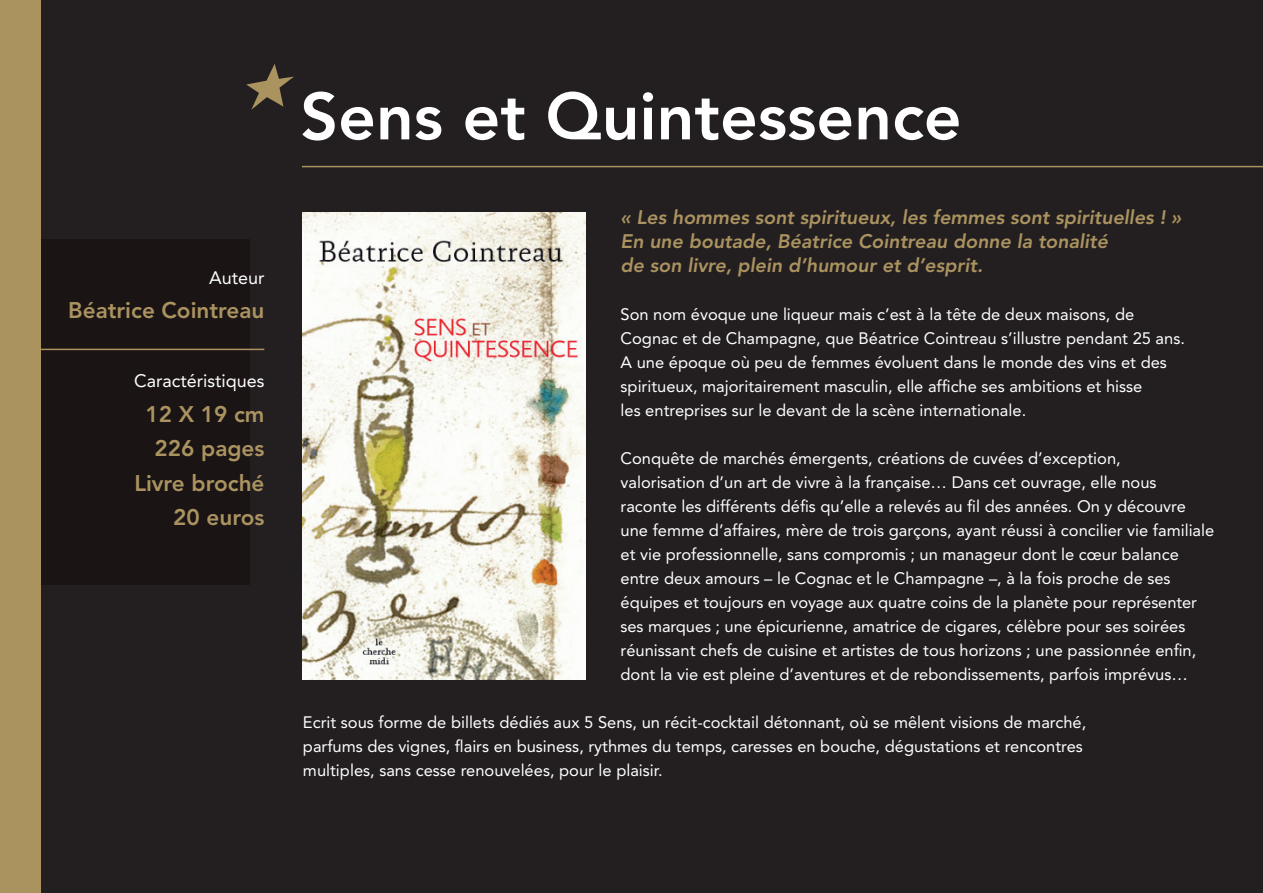
<style>
.page{position:relative;width:1263px;height:893px;background:#231f20}
.page>*{position:absolute;margin:0;border:0;box-sizing:border-box;transform-origin:0 0}
.t1{font:800 65.85px "Avenir";color:#fff}
.t2{font:800 22.5px/34.5px "Avenir";color:#ab9360;text-align:right}
.t3{font:italic 800 19.5px/24px "Avenir";color:#ab9360}
.t4{font:18px "Avenir";color:#fff}
.t5{font:16.5px/24px "Avenir";color:#fff}
</style>
<div class="page">
<div style="left:0;top:240px;width:249px;height:345px;background:#1a1415"></div>
<img style="left:302px;top:212px;width:283px;height:468px">
<hr style="left:6px;top:349px;width:258px;height:1px;background:#ab9360">
<hr style="left:302px;top:166px;width:961px;height:1px;background:#ab9360">
<div style="left:0;top:0;width:40px;height:893px;background:#ab9360"></div>
<svg style="left:246px;top:64px;width:48px;height:46px"></svg>
<p class="t4" style="left:209px;top:267px;width:57px">Auteur</p>
<h2 class="t2" style="left:68px;top:293px;width:198px">Béatrice Cointreau</h2>
<p class="t4" style="left:134px;top:370px;width:132px">Caractéristiques</p>
<h2 class="t2" style="left:134px;top:397px;width:132px">12 X 19 cm<br>226 pages<br>Livre broché<br>20 euros</h2>
<h1 class="t1" style="left:300px;top:78px;width:663px">Sens et Quintessence</h1>
<p class="t3" style="left:620px;top:205px;width:562px">« Les hommes sont spiritueux, les femmes sont spirituelles ! »<br>En une boutade, Béatrice Cointreau donne la tonalité<br>de son livre, plein d’humour et d’esprit.</p>
<p class="t5" style="left:620px;top:303px;width:566px">Son nom évoque une liqueur mais c’est à la tête de deux maisons, de Cognac et de Champagne, que Béatrice Cointreau s’illustre pendant 25 ans.<br>A une époque où peu de femmes évoluent dans le monde des vins et des spiritueux, majoritairement masculin, elle affiche ses ambitions et hisse<br>les entreprises sur le devant de la scène internationale.</p>
<p class="t5" style="left:620px;top:447px;width:595px">Conquête de marchés émergents, créations de cuvées d’exception,<br>valorisation d’un art de vivre à la française… Dans cet ouvrage, elle nous raconte les différents défis qu’elle a relevés au fil des années. On y découvre une femme d’affaires, mère de trois garçons, ayant réussi à concilier vie familiale et vie professionnelle, sans compromis ; un manageur dont le cœur balance entre deux amours – le Cognac et le Champagne –, à la fois proche de ses équipes et toujours en voyage aux quatre coins de la planète pour représenter ses marques ; une épicurienne, amatrice de cigares, célèbre pour ses soirées réunissant chefs de cuisine et artistes de tous horizons ; une passionnée enfin, dont la vie est pleine d’aventures et de rebondissements, parfois imprévus…</p>
<p class="t5" style="left:303px;top:711px;width:785px">Ecrit sous forme de billets dédiés aux 5 Sens, un récit-cocktail détonnant, où se mêlent visions de marché, parfums des vignes, flairs en business, rythmes du temps, caresses en bouche, dégustations et rencontres multiples, sans cesse renouvelées, pour le plaisir.</p>
</div>
